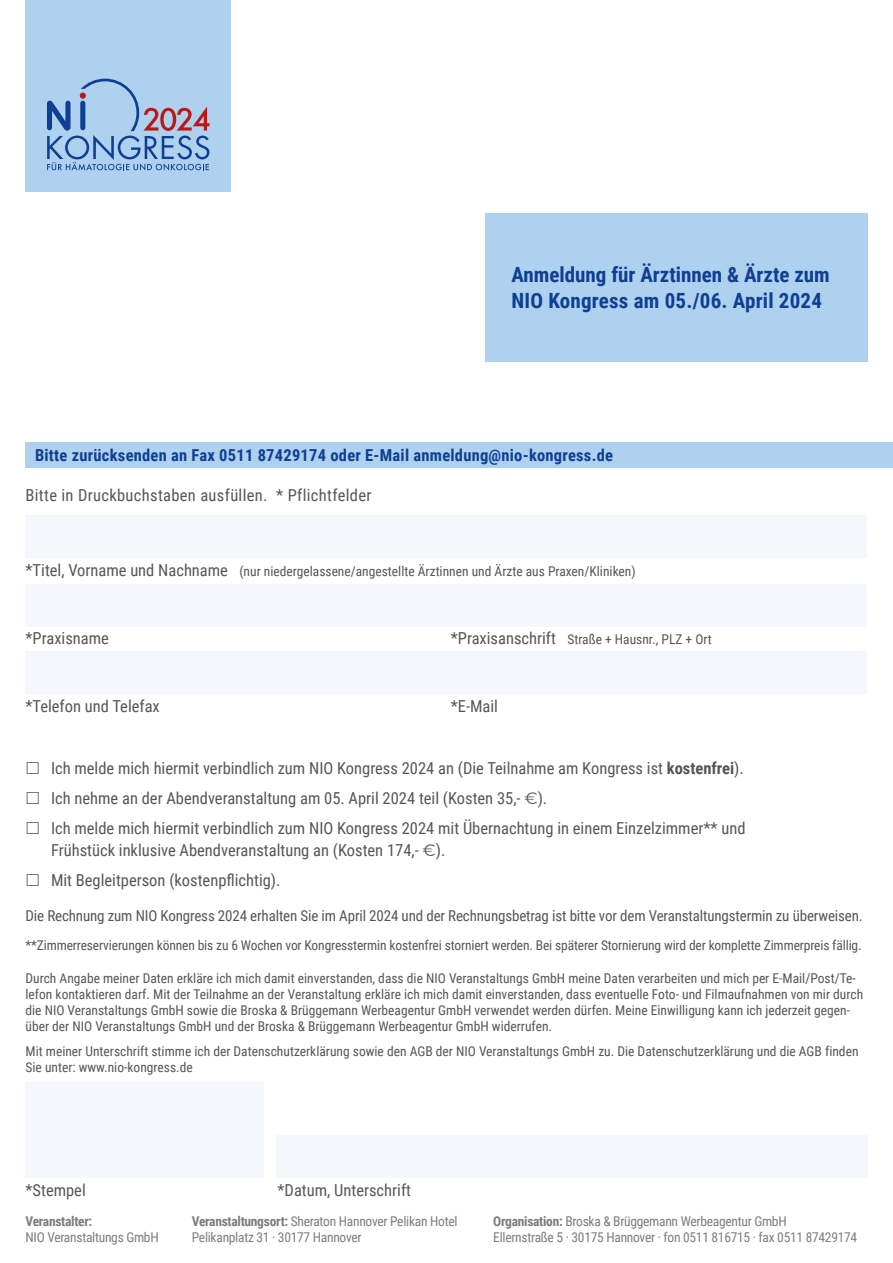
<style>
.page{position:relative;width:893px;height:1263px;background:#fff}
.page>*{position:absolute;margin:0;border:0;box-sizing:border-box;transform-origin:0 0}
.t1{font:700 21px/25.2px "Roboto Condensed";color:#0f3f93}
.t2{font:16.5px/30px "Roboto Condensed";color:#565655}
.t3{font:700 16.5px "Roboto Condensed";letter-spacing:.015em;color:#0f3f93}
.t4{font:16.5px "Roboto Condensed";letter-spacing:.02em;color:#565655}
.t5{font:15px "Roboto Condensed";letter-spacing:-.01em;color:#565655}
.t6{font:13.5px/16.2px "Roboto Condensed";color:#565655}
.t7{font:13.5px/16.2px "Roboto Condensed";letter-spacing:-.02em;color:#7d7d7c}
.t8{font:700 13.5px "Roboto Condensed";letter-spacing:-.02em;color:#7d7d7c}
.s1{font-size:16.5px}
.s2{font-weight:700}
.s3{font-family:"Montserrat"}
</style>
<div class="page">
<div style="left:26px;top:442px;width:867px;height:26px;background:#afd1f0"></div>
<div style="left:485px;top:213px;width:382px;height:148px;background:#afd1f0"></div>
<div style="left:26px;top:0;width:205px;height:191px;background:#afd1f0"></div>
<div style="left:26px;top:516px;width:841px;height:42px;background:#f4f8fd"></div>
<div style="left:26px;top:1082px;width:238px;height:96px;background:#f4f8fd"></div>
<div style="left:276px;top:1135px;width:591px;height:43px;background:#f4f8fd"></div>
<svg style="left:47px;top:79px;width:162px;height:92px"></svg>
<div style="left:26px;top:584px;width:841px;height:43px;background:#f4f8fd"></div>
<div style="left:26px;top:651px;width:841px;height:43px;background:#f4f8fd"></div>
<h1 class="t1" style="left:512px;top:261px;width:320px">Anmeldung für Ärztinnen &amp; Ärzte zum<br>NIO Kongress am 05./06. April 2024</h1>
<p class="t3" style="left:35px;top:444px;width:579px">Bitte zurücksenden an Fax 0511 87429174 oder E-Mail anmeldung@nio-kongress.de</p>
<p class="t4" style="left:26px;top:484px;width:347px">Bitte in Druckbuchstaben ausfüllen. * Pflichtfelder</p>
<p class="t6" style="left:26px;top:563px;width:612px"><span class="s1">*Titel, Vorname und Nachname</span> (nur niedergelassene/angestellte Ärztinnen und Ärzte aus Praxen/Kliniken)</p>
<p class="t2" style="left:26px;top:623px;width:85px">*Praxisname</p>
<p class="t6" style="left:451px;top:631px;width:263px"><span class="s1">*Praxisanschrift</span> Straße + Hausnr., PLZ + Ort</p>
<p class="t2" style="left:26px;top:691px;width:136px">*Telefon und Telefax</p>
<p class="t2" style="left:451px;top:691px;width:49px">*E-Mail</p>
<p class="t2" style="left:51px;top:752px;width:696px">Ich melde mich hiermit verbindlich zum NIO Kongress 2024 an (Die Teilnahme am Kongress ist <span class="s2">kostenfrei</span>).<br>Ich nehme an der Abendveranstaltung am 05. April 2024 teil (Kosten 35,- <span class="s3">€</span>).<br>Ich melde mich hiermit verbindlich zum NIO Kongress 2024 mit Übernachtung in einem Einzelzimmer** und</p>
<p class="t2" style="left:51px;top:835px;width:396px">Frühstück inklusive Abendveranstaltung an (Kosten 174,- <span class="s3">€</span>).<br>Mit Begleitperson (kostenpflichtig).</p>
<p class="t5" style="left:26px;top:905px;width:839px">Die Rechnung zum NIO Kongress 2024 erhalten Sie im April 2024 und der Rechnungsbetrag ist bitte vor dem Veranstaltungstermin zu überweisen.</p>
<p class="t6" style="left:26px;top:937px;width:838px">**Zimmerreservierungen können bis zu 6 Wochen vor Kongresstermin kostenfrei storniert werden. Bei späterer Stornierung wird der komplette Zimmerpreis fällig.</p>
<p class="t6" style="left:26px;top:969px;width:839px">Durch Angabe meiner Daten erkläre ich mich damit einverstanden, dass die NIO Veranstaltungs GmbH meine Daten verarbeiten und mich per E-Mail/Post/Te&shy;lefon kontaktieren darf. Mit der Teilnahme an der Veranstaltung erkläre ich mich damit einverstanden, dass eventuelle Foto- und Filmaufnahmen von mir durch die NIO Veranstaltungs GmbH sowie die Broska &amp; Brüggemann Werbeagentur GmbH verwendet werden dürfen. Meine Einwilligung kann ich jederzeit gegen&shy;über der NIO Veranstaltungs GmbH und der Broska &amp; Brüggemann Werbeagentur GmbH widerrufen.</p>
<p class="t6" style="left:26px;top:1043px;width:834px">Mit meiner Unterschrift stimme ich der Datenschutzerklärung sowie den AGB der NIO Veranstaltungs GmbH zu. Die Datenschutzerklärung und die AGB finden<br>Sie unter: www.nio-kongress.de</p>
<p class="t2" style="left:26px;top:1175px;width:62px">*Stempel</p>
<p class="t2" style="left:278px;top:1175px;width:135px">*Datum, Unterschrift</p>
<p class="t7" style="left:192px;top:1212px;width:267px"><span class="s2">Veranstaltungsort:</span> Sheraton Hannover Pelikan Hotel<br>Pelikanplatz 31 · 30177 Hannover</p>
<p class="t7" style="left:493px;top:1212px;width:365px"><span class="s2">Organisation:</span> Broska &amp; Brüggemann Werbeagentur GmbH<br>Ellernstraße 5 · 30175 Hannover · fon 0511 816715 · fax 0511 87429174</p>
<p class="t8" style="left:26px;top:1211px;width:68px">Veranstalter:</p>
<p class="t7" style="left:26px;top:1228px;width:135px">NIO Veranstaltungs GmbH</p>
</div>
